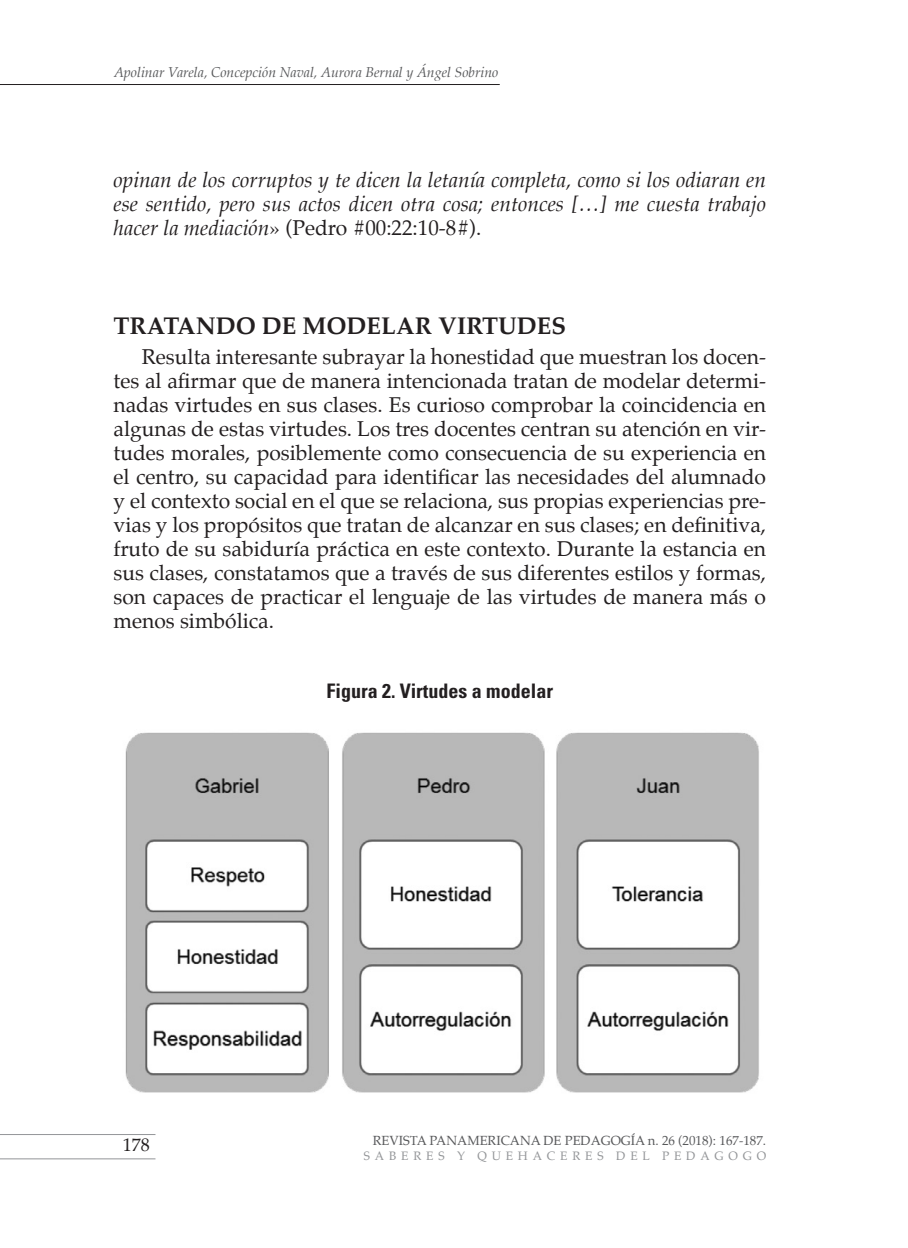
<style>
.page{position:relative;width:908px;height:1248px;background:#fff}
.page>*{position:absolute;margin:0;border:0;box-sizing:border-box;transform-origin:0 0}
.Cabecitas{font:700 24px "Palatino";color:#231f20}
.t1{font:21px/24px "Palatino";color:#231f20;text-align:justify}
.t2{font:italic 21px/24px "Palatino";color:#231f20;text-align:justify}
.t3{font:700 condensed 20px "Univers";color:#231f20}
.t4{font:18px "Palatino";color:#231f20}
.AUTORES_1{font:italic 14px "Palatino";color:#57585a}
.t5{font:13px "Palatino";color:#57585a}
.t6{font:12px "Palatino";letter-spacing:.4em;color:#939598}
.s1{font-style:normal}
</style>
<div class="page">
<hr style="left:0;top:1133px;width:155px;height:1px;background:#939598">
<hr style="left:0;top:1158px;width:155px;height:1px;background:#939598">
<img style="left:125px;top:732px;width:634px;height:361px">
<hr style="left:0;top:84px;width:499px;height:1px;background:#231f20">
<p class="AUTORES_1" style="left:114px;top:64px;width:386px">Apolinar Varela, Concepción Naval, Aurora Bernal y Ángel Sobrino</p>
<p class="t2" style="left:113px;top:170px;width:653px">opinan de los corruptos y te dicen la letanía completa, como si los odiaran en ese sentido, pero sus actos dicen otra cosa; entonces […] me cuesta trabajo hacer la mediación<span class="s1">» (Pedro #00:22:10-8#).</span></p>
<p class="Cabecitas" style="left:113px;top:311px;width:454px">TRATANDO DE MODELAR VIRTUDES</p>
<p class="t1" style="left:113px;top:346px;width:653px;text-indent:28px">Resulta interesante subrayar la honestidad que muestran los docen&shy;tes al afirmar que de manera intencionada tratan de modelar determi&shy;nadas virtudes en sus clases. Es curioso comprobar la coincidencia en algunas de estas virtudes. Los tres docentes centran su atención en vir&shy;tudes morales, posiblemente como consecuencia de su experiencia en el centro, su capacidad para identificar las necesidades del alumnado y el contexto social en el que se relaciona, sus propias experiencias pre&shy;vias y los propósitos que tratan de alcanzar en sus clases; en definitiva, fruto de su sabiduría práctica en este contexto. Durante la estancia en sus clases, constatamos que a través de sus diferentes estilos y formas, son capaces de practicar el lenguaje de las virtudes de manera más o menos simbólica.</p>
<p class="t4" style="left:123px;top:1133px;width:28px">178</p>
<p class="t3" style="left:326px;top:679px;width:228px">Figura 2. Virtudes a modelar</p>
<p class="t5" style="left:372px;top:1132px;width:395px">REVISTA PANAMERICANA DE PEDAGOGÍA n. 26 (2018): 167-187.</p>
<p class="t6" style="left:363px;top:1147px;width:403px">SABERES Y QUEHACERES DEL PEDAGOGO</p>
</div>
